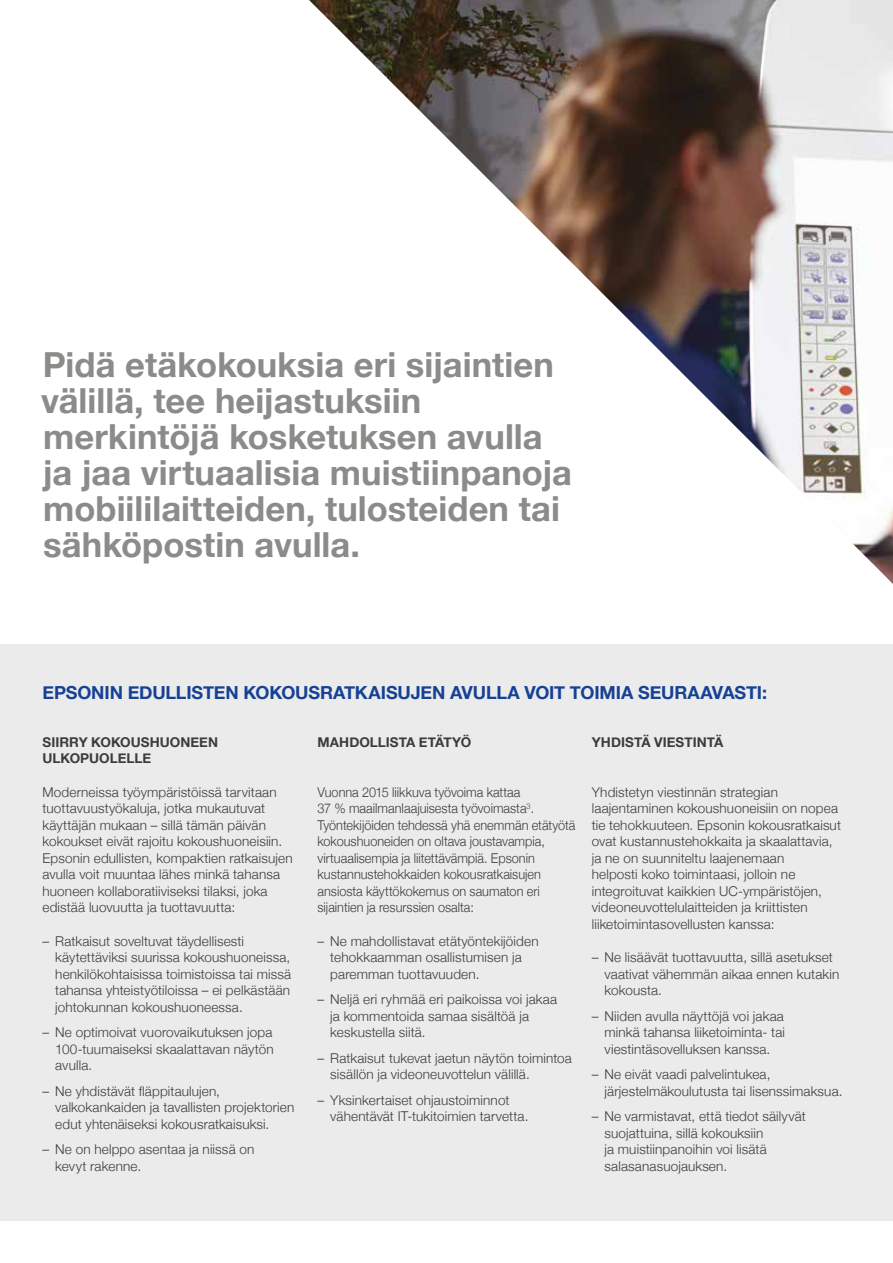
<style>
.page{position:relative;width:893px;height:1263px;background:#fff}
.page>*{position:absolute;margin:0;border:0;box-sizing:border-box;transform-origin:0 0}
.t1{font:700 34.5px/36px "Helvetica Neue";color:#8c8b8a}
.t2{font:700 18px "Helvetica Neue";letter-spacing:-.01em;color:#164194}
.t3{font:300 13.5px/16.5px "Helvetica Neue";letter-spacing:.01em;color:#3c3c3b}
.t4{font:300 13.5px/16.5px "Helvetica Neue";letter-spacing:.01em;color:#3c3c3b;scale:.94 1}
.t5{font:700 13.5px/16.5px "Helvetica Neue";letter-spacing:.005em;color:#3c3c3b}
</style>
<div class="page">
<img style="left:309px;top:0;width:584px;height:584px">
<div style="left:0;top:644px;width:893px;height:576px;background:#ebebeb"></div>
<h1 class="t1" style="left:41px;top:346px;width:532px">Pidä etäkokouksia eri sijaintien välillä, tee heijastuksiin merkintöjä kosketuksen avulla ja jaa virtuaalisia muistiinpanoja mobiililaitteiden, tulosteiden tai sähköpostin avulla.</h1>
<h2 class="t2" style="left:43px;top:681px;width:726px">EPSONIN EDULLISTEN KOKOUSRATKAISUJEN AVULLA VOIT TOIMIA SEURAAVASTI:</h2>
<p class="t5" style="left:317px;top:733px;width:155px">MAHDOLLISTA ETÄTYÖ</p>
<p class="t5" style="left:592px;top:733px;width:133px">YHDISTÄ VIESTINTÄ</p>
<p class="t5" style="left:43px;top:733px;width:177px">SIIRRY KOKOUSHUONEEN<br>ULKOPUOLELLE</p>
<p class="t3" style="left:43px;top:783px;width:252px">Moderneissa työympäristöissä tarvitaan tuottavuustyökaluja, jotka mukautuvat käyttäjän mukaan – sillä tämän päivän kokoukset eivät rajoitu kokoushuoneisiin.<br>Epsonin edullisten, kompaktien ratkaisujen avulla voit muuntaa lähes minkä tahansa huoneen kollaboratiiviseksi tilaksi, joka edistää luovuutta ja tuottavuutta:</p>
<p class="t3" style="left:55px;top:932px;width:237px;text-indent:-13px">– Ratkaisut soveltuvat täydellisesti käytettäviksi suurissa kokoushuoneissa, henkilökohtaisissa toimistoissa tai missä tahansa yhteistyötiloissa – ei pelkästään johtokunnan kokoushuoneessa.</p>
<p class="t3" style="left:55px;top:1024px;width:220px;text-align:justify;text-indent:-13px">– Ne optimoivat vuorovaikutuksen jopa 100-tuumaiseksi skaalattavan näytön avulla.</p>
<p class="t3" style="left:55px;top:1082px;width:241px;text-indent:-13px">– Ne yhdistävät fläppitaulujen, valkokankaiden ja tavallisten projektorien edut yhtenäiseksi kokousratkaisuksi.</p>
<p class="t3" style="left:55px;top:1141px;width:201px;text-indent:-13px">– Ne on helppo asentaa ja niissä on kevyt rakenne.</p>
<p class="t3" style="left:592px;top:783px;width:251px">Yhdistetyn viestinnän strategian laajentaminen kokoushuoneisiin on nopea tie tehokkuuteen. Epsonin kokousratkaisut ovat kustannustehokkaita ja skaalattavia, ja ne on suunniteltu laajenemaan<br>helposti koko toimintaasi, jolloin ne integroituvat kaikkien UC-ympäristöjen, videoneuvottelulaitteiden ja kriittisten liiketoimintasovellusten kanssa:</p>
<p class="t3" style="left:604px;top:949px;width:236px;text-indent:-13px">– Ne lisäävät tuottavuutta, sillä asetukset vaativat vähemmän aikaa ennen kutakin kokousta.</p>
<p class="t3" style="left:604px;top:1007px;width:182px;text-align:justify;text-indent:-13px">– Niiden avulla näyttöjä voi jakaa minkä tahansa liiketoiminta- tai viestintäsovelluksen kanssa.</p>
<p class="t3" style="left:604px;top:1066px;width:239px;text-indent:-13px">– Ne eivät vaadi palvelintukea, järjestelmäkoulutusta tai lisenssimaksua.</p>
<p class="t3" style="left:604px;top:1108px;width:203px;text-indent:-13px">– Ne varmistavat, että tiedot säilyvät suojattuina, sillä kokouksiin<br>ja muistiinpanoihin voi lisätä salasanasuojauksen.</p>
<p class="t4" style="left:317px;top:783px;width:276px">Vuonna 2015 liikkuva työvoima kattaa<br>37 % maailmanlaajuisesta työvoimasta<sup>3</sup>.<br>Työntekijöiden tehdessä yhä enemmän etätyötä kokoushuoneiden on oltava joustavampia, virtuaalisempia ja liitettävämpiä. Epsonin kustannustehokkaiden kokousratkaisujen ansiosta käyttökokemus on saumaton eri sijaintien ja resurssien osalta:</p>
<p class="t3" style="left:330px;top:932px;width:210px;text-indent:-13px">– Ne mahdollistavat etätyöntekijöiden tehokkaamman osallistumisen ja paremman tuottavuuden.</p>
<p class="t3" style="left:330px;top:991px;width:228px;text-indent:-13px">– Neljä eri ryhmää eri paikoissa voi jakaa ja kommentoida samaa sisältöä ja keskustella siitä.</p>
<p class="t3" style="left:330px;top:1049px;width:243px;text-indent:-13px">– Ratkaisut tukevat jaetun näytön toimintoa sisällön ja videoneuvottelun välillä.</p>
<p class="t3" style="left:330px;top:1091px;width:200px;text-indent:-13px">– Yksinkertaiset ohjaustoiminnot vähentävät IT-tukitoimien tarvetta.</p>
</div>
